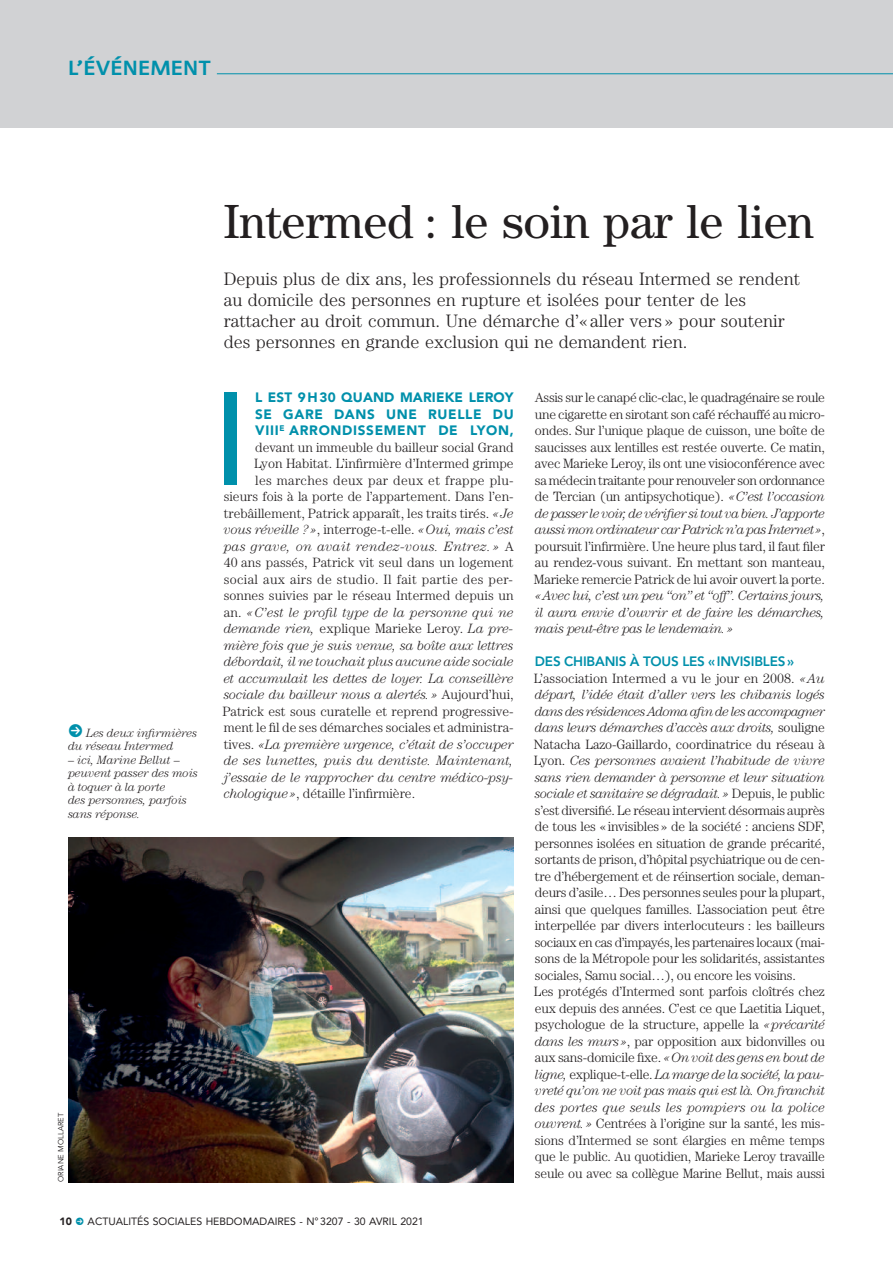
<style>
.page{position:relative;width:893px;height:1263px;background:#fff}
.page>*{position:absolute;margin:0;border:0;box-sizing:border-box;transform-origin:0 0}
.t1{font:500 130.05px "Avenir LT Std";color:#0090ab}
.t2{font:48px "Century Std";letter-spacing:-.005em;color:#231f20}
.t3{font:700 21px "Cisalpin LT Std";color:#0090ab}
.t4{font:300 18px/21px "Century Std";color:#231f20}
.t5{font:300 13.5px/16.5px "Century Std";letter-spacing:-.015em;color:#231f20;text-align:justify}
.t6{font:italic 300 13.5px/16.5px "Century Std";letter-spacing:-.015em;color:#231f20;text-align:justify}
.t7{font:300 13.5px "Century Std";letter-spacing:.005em;color:#231f20}
.t8{font:italic 300 13.5px "Century Std";letter-spacing:.005em;color:#231f20}
.t9{font:300 13.5px "Century Std";letter-spacing:.025em;color:#231f20}
.t10{font:900 13.5px/16.5px "Avenir LT Std";letter-spacing:.05em;color:#0090ab;text-align:justify}
.t11{font:italic 300 13.5px "Century Std";letter-spacing:.025em;color:#231f20}
.t12{font:800 13.5px "Avenir LT Std";letter-spacing:-.015em;color:#0090ab}
.t13{font:italic 300 12px/13.5px "Century Std";letter-spacing:-.015em;color:#231f20}
.t14{font:10.5px "Avenir LT Std";color:#231f20}
.t15{font:900 10.5px "Avenir LT Std";color:#231f20}
.t16{font:7.5px "Avenir LT Std";color:#231f20}
.s1{font-style:italic}
.s2{font-style:normal}
</style>
<div class="page">
<div style="left:0;top:0;width:893px;height:128px;background:#d1d2d4"></div>
<hr style="left:217px;top:73px;width:676px;height:1px;background:#0090ab">
<img style="left:68px;top:838px;width:446px;height:344px">
<h3 class="t3" style="left:68px;top:60px;width:144px">L’ÉVÉNEMENT</h3>
<p class="t13" style="left:68px;top:727px;width:131px;text-indent:18px">Les deux infirmières du réseau Intermed</p>
<p class="t13" style="left:68px;top:754px;width:132px">– ici, Marine Bellut – peuvent passer des mois à toquer à la porte<br>des personnes, parfois sans réponse.</p>
<p class="t16" style="left:58px;top:1182px;width:71px;rotate:-90deg">ORIANE MOLLARET</p>
<h2 class="t2" style="left:224px;top:205px;width:592px">Intermed : le soin par le lien</h2>
<p class="t4" style="left:224px;top:269px;width:578px">Depuis plus de dix ans, les professionnels du réseau Intermed se rendent au domicile des personnes en rupture et isolées pour tenter de les rattacher au droit commun. Une démarche d’«aller vers » pour soutenir des personnes en grande exclusion qui ne demandent rien.</p>
<h1 class="t1" style="left:213px;top:386px;width:38px">I</h1>
<p class="t10" style="left:255px;top:390px;width:260px">L EST 9H30 QUAND MARIEKE LEROY SE GARE DANS UNE RUELLE DU VIII<sup>E</sup> ARRONDISSEMENT DE LYON,</p>
<p class="t5" style="left:255px;top:440px;width:260px">devant un immeuble du bailleur social Grand</p>
<p class="t5" style="left:254px;top:456px;width:261px">Lyon Habitat. L’infirmière d’Intermed grimpe</p>
<p class="t9" style="left:255px;top:475px;width:260px">les marches deux par deux et frappe plu-</p>
<p class="t5" style="left:224px;top:489px;width:291px">sieurs fois à la porte de l’appartement. Dans l’en-</p>
<p class="t5" style="left:224px;top:506px;width:291px">trebâillement, Patrick apparaît, les traits tirés. <span class="s1">«Je</span></p>
<p class="t6" style="left:224px;top:522px;width:291px">vous réveille ?»<span class="s2">, interroge-t-elle.</span> «Oui, mais c’est</p>
<p class="t11" style="left:224px;top:541px;width:291px">pas grave, on avait rendez-vous. Entrez.» <span class="s2">A</span></p>
<p class="t7" style="left:224px;top:558px;width:291px">40 ans passés, Patrick vit seul dans un logement</p>
<p class="t9" style="left:224px;top:574px;width:291px">social aux airs de studio. Il fait partie des per-</p>
<p class="t7" style="left:224px;top:591px;width:291px">sonnes suivies par le réseau Intermed depuis un</p>
<p class="t8" style="left:224px;top:607px;width:291px"><span class="s2">an.</span> «C’est le profil type de la personne qui ne</p>
<p class="t7" style="left:224px;top:624px;width:291px"><span class="s1">demande rien,</span> explique Marieke Leroy. <span class="s1">La pre-</span></p>
<p class="t6" style="left:224px;top:638px;width:291px">mière fois que je suis venue, sa boîte aux lettres</p>
<p class="t6" style="left:224px;top:654px;width:291px">débordait, il ne touchait plus aucune aide sociale</p>
<p class="t6" style="left:224px;top:671px;width:291px">et accumulait les dettes de loyer. La conseillère</p>
<p class="t6" style="left:224px;top:687px;width:291px">sociale du bailleur nous a alertés.» <span class="s2">Aujourd’hui,</span></p>
<p class="t5" style="left:222px;top:704px;width:293px">Patrick est sous curatelle et reprend progressive-</p>
<p class="t5" style="left:224px;top:720px;width:291px">ment le fil de ses démarches sociales et administra-</p>
<p class="t6" style="left:224px;top:737px;width:291px"><span class="s2">tives.</span> «La première urgence, c’était de s’occuper</p>
<p class="t8" style="left:224px;top:756px;width:291px">de ses lunettes, puis du dentiste. Maintenant,</p>
<p class="t6" style="left:224px;top:770px;width:291px">j’essaie de le rapprocher du centre médico-psy-</p>
<p class="t5" style="left:224px;top:786px;width:193px"><span class="s1">chologique»</span>, détaille l’infirmière.</p>
<p class="t5" style="left:534px;top:390px;width:293px">Assis sur le canapé clic-clac, le quadragénaire se roule une cigarette en sirotant son café réchauffé au micro&shy;ondes. Sur l’unique plaque de cuisson, une boîte de saucisses aux lentilles est restée ouverte. Ce matin, avec Marieke Leroy, ils ont une visioconférence avec sa médecin traitante pour renouveler son ordonnance de Tercian (un antipsychotique). <span class="s1">«C’est l’occasion de passer le voir, de vérifier si tout va bien. J’apporte aussi mon ordinateur car Patrick n’a pas Internet»</span>, poursuit l’infirmière. Une heure plus tard, il faut filer au rendez-vous suivant. En mettant son manteau, Marieke remercie Patrick de lui avoir ouvert la porte.</p>
<p class="t6" style="left:535px;top:588px;width:291px">«Avec lui, c’est un peu “on” et “off”. Certains jours, il aura envie d’ouvrir et de faire les démarches, mais peut-être pas le lendemain.»</p>
<p class="t12" style="left:535px;top:656px;width:261px">DES CHIBANIS À TOUS LES «INVISIBLES»</p>
<p class="t5" style="left:534px;top:671px;width:293px;text-align:left">L’association Intermed a vu le jour en 2008. <span class="s1">«Au départ, l’idée était d’aller vers les chibanis logés dans des résidences Adoma afin de les accompagner dans leurs démarches d’accès aux droits,</span> souligne Natacha Lazo-Gaillardo, coordinatrice du réseau à Lyon. <span class="s1">Ces personnes avaient l’habitude de vivre sans rien demander à personne et leur situation sociale et sanitaire se dégradait.»</span> Depuis, le public s’est diversifié. Le réseau intervient désormais auprès de tous les «invisibles» de la société : anciens SDF, personnes isolées en situation de grande précarité, sortants de prison, d’hôpital psychiatrique ou de cen&shy;tre d’hébergement et de réinsertion sociale, deman&shy;deurs d’asile… Des personnes seules pour la plupart, ainsi que quelques familles. L’association peut être interpellée par divers interlocuteurs : les bailleurs sociaux en cas d’impayés, les partenaires locaux (mai&shy;sons de la Métropole pour les solidarités, assistantes sociales, Samu social…), ou encore les voisins.<br>Les protégés d’Intermed sont parfois cloîtrés chez eux depuis des années. C’est ce que Laetitia Liquet, psychologue de la structure, appelle la <span class="s1">«précarité dans les murs»</span>, par opposition aux bidonvilles ou aux sans-domicile fixe. <span class="s1">«On voit des gens en bout de ligne,</span> explique-t-elle. <span class="s1">La marge de la société, la pau&shy;vreté qu’on ne voit pas mais qui est là. On franchit des portes que seuls les pompiers ou la police ouvrent.»</span> Centrées à l’origine sur la santé, les mis&shy;sions d’Intermed se sont élargies en même temps que le public. Au quotidien, Marieke Leroy travaille seule ou avec sa collègue Marine Bellut, mais aussi</p>
<p class="t15" style="left:60px;top:1217px;width:14px">10</p>
<p class="t14" style="left:88px;top:1217px;width:338px">ACTUALITÉS SOCIALES HEBDOMADAIRES - N°3207 - 30 AVRIL 2021</p>
</div>
